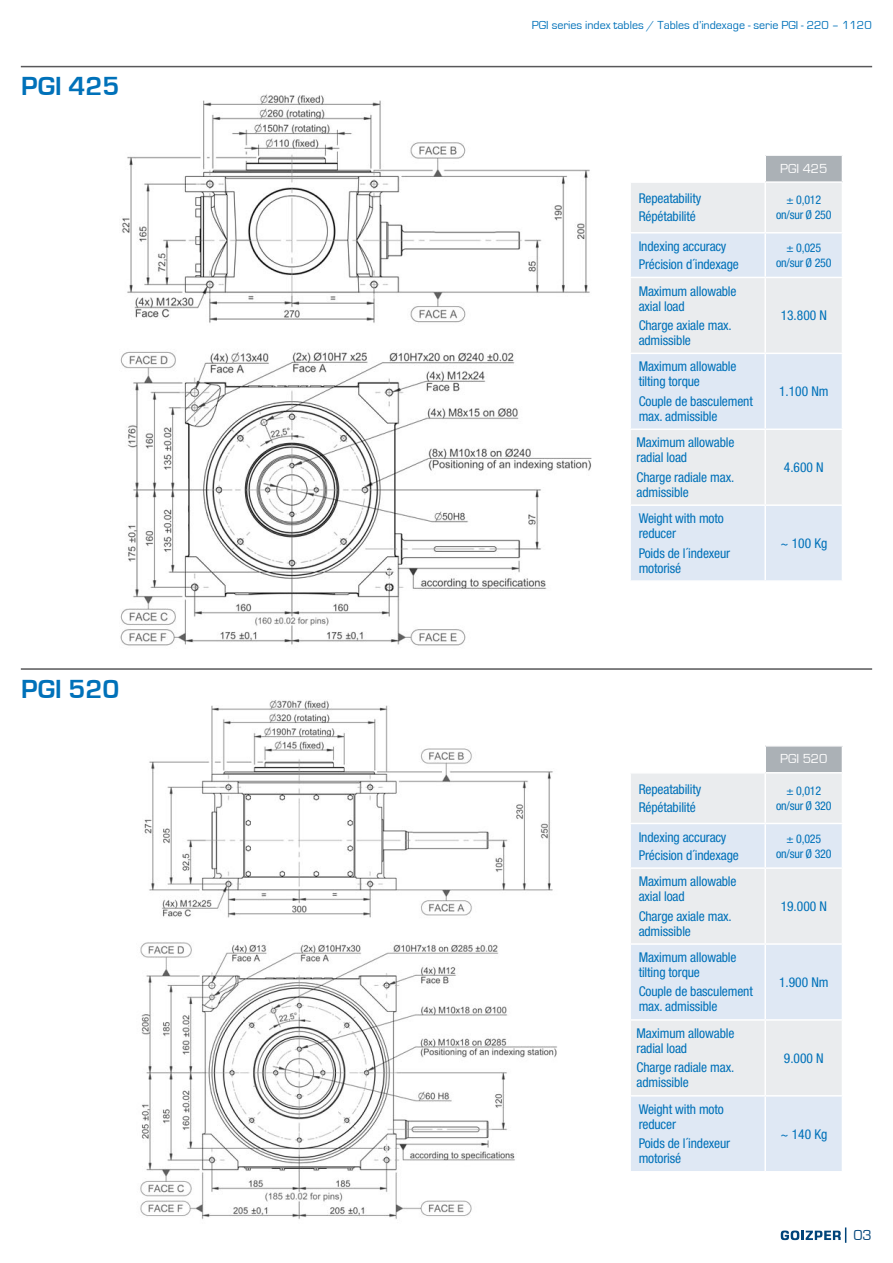
<style>
.page{position:relative;width:893px;height:1263px;background:#fff}
.page>*{position:absolute;margin:0;border:0;box-sizing:border-box;transform-origin:0 0}
.t1{font:700 27px "Eurostile";color:#0071b9}
.t2{font:15px "Eurostile";color:#00447a}
.t3{font:condensed 13.5px/15px "Helvetica Neue LT Std";letter-spacing:-.01em;color:#0071b9}
.t4{font:13.5px "Eurostile";color:#fff}
.t5{font:condensed 12px/15px "Helvetica Neue LT Std";letter-spacing:-.02em;color:#0071b9;text-align:center}
.t6{font:12px "Eurostile";color:#0071b9}
</style>
<div class="page">
<svg style="left:781px;top:1227px;width:65px;height:16px"></svg>
<img style="left:140px;top:700px;width:417px;height:520px">
<img style="left:120px;top:94px;width:472px;height:552px">
<div style="left:765px;top:155px;width:77px;height:27px;background:#abb1b6"></div>
<div style="left:631px;top:183px;width:211px;height:49px;background:#eaecee"></div>
<svg style="left:631px;top:234px;width:211px;height:346px;background:#e3e9f1"></svg>
<hr style="left:764px;top:183px;width:2px;height:49px;background:#fff">
<hr style="left:764px;top:234px;width:2px;height:43px;background:#fff">
<hr style="left:629px;top:277px;width:136px;height:1px;background:#fff">
<hr style="left:765px;top:277px;width:78px;height:1px;background:#fff">
<hr style="left:764px;top:278px;width:2px;height:75px;background:#fff">
<hr style="left:629px;top:353px;width:136px;height:1px;background:#fff">
<hr style="left:765px;top:353px;width:78px;height:1px;background:#fff">
<hr style="left:764px;top:354px;width:2px;height:74px;background:#fff">
<hr style="left:629px;top:428px;width:136px;height:2px;background:#fff">
<hr style="left:765px;top:428px;width:78px;height:2px;background:#fff">
<hr style="left:764px;top:430px;width:2px;height:74px;background:#fff">
<hr style="left:629px;top:504px;width:136px;height:2px;background:#fff">
<hr style="left:765px;top:504px;width:78px;height:2px;background:#fff">
<hr style="left:764px;top:506px;width:2px;height:74px;background:#fff">
<hr style="left:765px;top:154px;width:78px;height:2px;background:#fff">
<hr style="left:764px;top:156px;width:2px;height:25px;background:#fff">
<hr style="left:765px;top:181px;width:78px;height:2px;background:#fff">
<div style="left:765px;top:746px;width:77px;height:27px;background:#abb1b6"></div>
<div style="left:631px;top:774px;width:211px;height:49px;background:#eaecee"></div>
<svg style="left:631px;top:824px;width:211px;height:347px;background:#e3e9f1"></svg>
<hr style="left:764px;top:773px;width:2px;height:50px;background:#fff">
<hr style="left:764px;top:824px;width:2px;height:43px;background:#fff">
<hr style="left:629px;top:867px;width:136px;height:2px;background:#fff">
<hr style="left:765px;top:867px;width:78px;height:2px;background:#fff">
<hr style="left:764px;top:869px;width:2px;height:74px;background:#fff">
<hr style="left:629px;top:943px;width:136px;height:2px;background:#fff">
<hr style="left:765px;top:943px;width:78px;height:2px;background:#fff">
<hr style="left:764px;top:945px;width:2px;height:74px;background:#fff">
<hr style="left:629px;top:1019px;width:136px;height:2px;background:#fff">
<hr style="left:765px;top:1019px;width:78px;height:2px;background:#fff">
<hr style="left:764px;top:1021px;width:2px;height:74px;background:#fff">
<hr style="left:629px;top:1095px;width:136px;height:1px;background:#fff">
<hr style="left:765px;top:1095px;width:78px;height:1px;background:#fff">
<hr style="left:764px;top:1096px;width:2px;height:75px;background:#fff">
<hr style="left:764px;top:746px;width:2px;height:26px;background:#fff">
<hr style="left:765px;top:772px;width:78px;height:1px;background:#fff">
<hr style="left:21px;top:66px;width:851px;height:1px;background:#58585a">
<hr style="left:21px;top:668px;width:851px;height:2px;background:#58585a">
<h1 class="t1" style="left:21px;top:72px;width:100px">PGI 425</h1>
<h1 class="t1" style="left:21px;top:674px;width:100px">PGI 520</h1>
<p class="t6" style="left:532px;top:19px;width:341px">PGI series index tables / Tables d’indexage - serie PGI - 220 – 1120</p>
<p class="t4" style="left:780px;top:161px;width:49px">PGI 425</p>
<p class="t3" style="left:639px;top:189px;width:64px;line-height:18px">Repeatability<br>Répétabilité</p>
<p class="t5" style="left:776px;top:192px;width:57px">± 0,012 on/sur ø 250</p>
<p class="t3" style="left:639px;top:237px;width:102px;line-height:18px">Indexing accuracy<br>Précision d´indexage</p>
<p class="t5" style="left:776px;top:240px;width:57px">± 0,025 on/sur ø 250</p>
<p class="t3" style="left:639px;top:283px;width:99px">Maximum allowable axial load</p>
<p class="t3" style="left:639px;top:317px;width:95px">Charge axiale max. admissible</p>
<p class="t3" style="left:781px;top:308px;width:48px">13.800 N</p>
<p class="t3" style="left:639px;top:359px;width:99px">Maximum allowable tilting torque</p>
<p class="t3" style="left:639px;top:393px;width:116px">Couple de basculement max. admissible</p>
<p class="t3" style="left:636px;top:435px;width:99px">Maximum allowable radial load</p>
<p class="t3" style="left:636px;top:469px;width:99px">Charge radiale max. admissible</p>
<p class="t3" style="left:639px;top:511px;width:87px">Weight with moto reducer</p>
<p class="t3" style="left:639px;top:545px;width:93px">Poids de l´indexeur motorisé</p>
<p class="t3" style="left:779px;top:384px;width:51px">1.100 Nm</p>
<p class="t3" style="left:784px;top:460px;width:41px">4.600 N</p>
<p class="t3" style="left:780px;top:536px;width:49px">~ 100 Kg</p>
<p class="t4" style="left:780px;top:751px;width:49px">PGI 520</p>
<p class="t3" style="left:639px;top:780px;width:64px;line-height:18px">Repeatability<br>Répétabilité</p>
<p class="t5" style="left:776px;top:783px;width:57px">± 0,012 on/sur ø 320</p>
<p class="t3" style="left:639px;top:828px;width:102px;line-height:18px">Indexing accuracy<br>Précision d´indexage</p>
<p class="t5" style="left:776px;top:831px;width:57px">± 0,025 on/sur ø 320</p>
<p class="t3" style="left:639px;top:874px;width:99px">Maximum allowable axial load</p>
<p class="t3" style="left:639px;top:908px;width:95px">Charge axiale max. admissible</p>
<p class="t3" style="left:781px;top:898px;width:48px">19.000 N</p>
<p class="t3" style="left:639px;top:950px;width:99px">Maximum allowable tilting torque</p>
<p class="t3" style="left:639px;top:984px;width:116px">Couple de basculement max. admissible</p>
<p class="t3" style="left:636px;top:1026px;width:99px">Maximum allowable radial load</p>
<p class="t3" style="left:636px;top:1060px;width:99px">Charge radiale max. admissible</p>
<p class="t3" style="left:639px;top:1101px;width:87px">Weight with moto reducer</p>
<p class="t3" style="left:639px;top:1136px;width:93px">Poids de l´indexeur motorisé</p>
<p class="t3" style="left:779px;top:974px;width:51px">1.900 Nm</p>
<p class="t3" style="left:784px;top:1050px;width:41px">9.000 N</p>
<p class="t3" style="left:780px;top:1126px;width:49px">~ 140 Kg</p>
<p class="t2" style="left:853px;top:1227px;width:20px">03</p>
</div>
